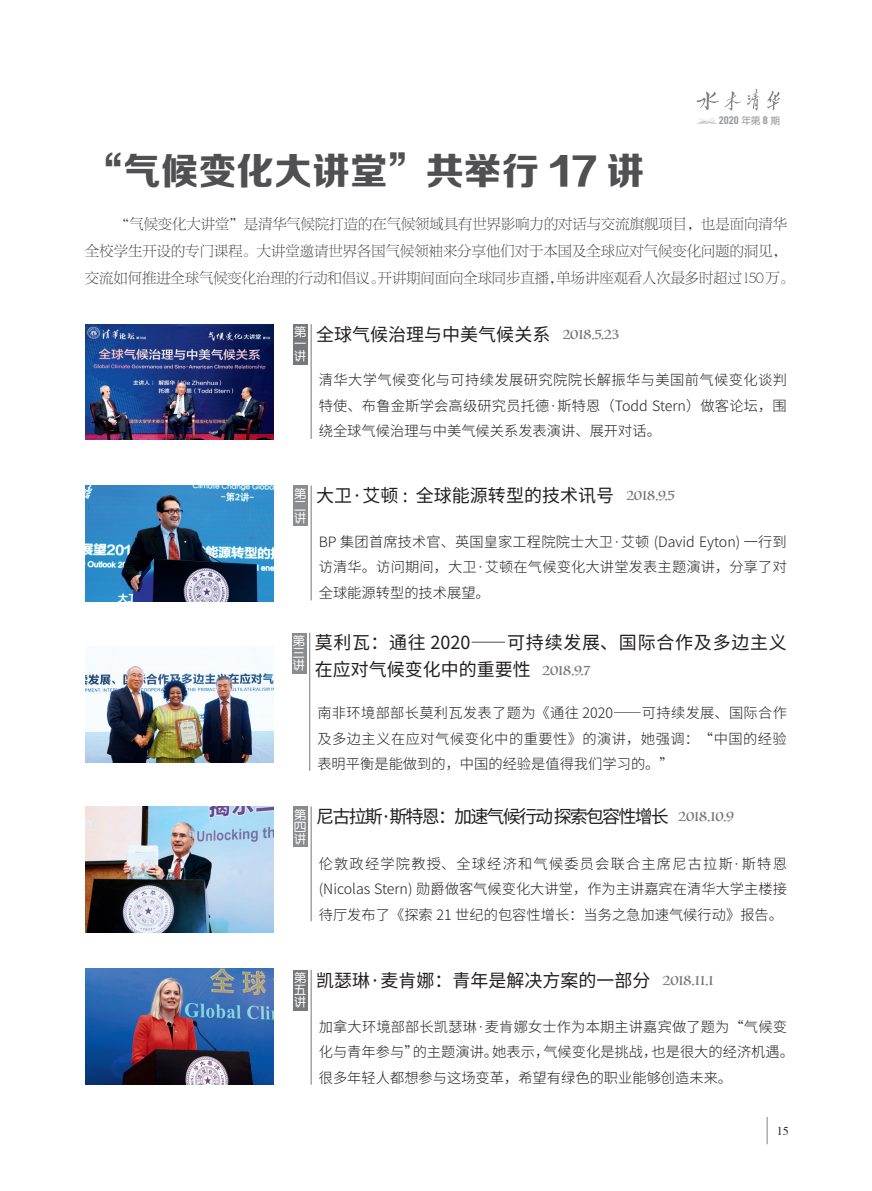
<style>
.page{position:relative;width:872px;height:1191px;background:#fff}
.page>*{position:absolute;margin:0;border:0;box-sizing:border-box;transform-origin:0 0}
.文章标题{font:37.5px "FZZDHJW GB1 0";letter-spacing:.01em;color:#505052}
.正文{font:18px "Source Han Sans CN";color:#231f20}
.正文-2{font:18px/27px "Source Han Sans CN";letter-spacing:.04em;color:#231f20}
.正文-3{font:18px "Source Han Sans CN";letter-spacing:-.1em;color:#231f20}
.正文-4{font:300 14.25px/25.5px "Source Han Sans CN";color:#231f20;text-align:justify}
.正文字体{font:14.25px/27px "FZNBSJW GB1 0";letter-spacing:.005em;color:#312f30}
.正文-5{font:12px/12px "FZY3 JW GB1 0";color:#fff;text-align:justify}
.t1{font:12px "Times";color:#231f20}
.t2{font:700 10.8px "DIN Condensed";color:#939598;scale:1.25 1}
.s1{font-family:"FZY3 JW GB1 0";font-weight:400;font-size:9.6px}
.s2{font-family:"Luminari";font-size:14.25px;color:#76787b}
</style>
<div class="page">
<svg style="left:767px;top:1117px;width:1px;height:27px"></svg>
<svg style="left:696px;top:91px;width:45px;height:20px"></svg>
<svg style="left:747px;top:89px;width:12px;height:22px"></svg>
<svg style="left:767px;top:91px;width:13px;height:19px"></svg>
<svg style="left:697px;top:117px;width:20px;height:7px"></svg>
<img style="left:85px;top:324px;width:189px;height:116px">
<img style="left:85px;top:485px;width:189px;height:116px">
<img style="left:85px;top:647px;width:189px;height:115px">
<hr style="left:311px;top:324px;width:1px;height:115px;background:#76787b">
<div style="left:293px;top:324px;width:14px;height:40px;background:#76787b"></div>
<hr style="left:311px;top:485px;width:1px;height:115px;background:#76787b">
<hr style="left:309px;top:632px;width:1px;height:139px;background:#76787b">
<div style="left:293px;top:486px;width:14px;height:40px;background:#8a8c8f"></div>
<div style="left:292px;top:633px;width:14px;height:40px;background:#8a8c8f"></div>
<img style="left:85px;top:806px;width:189px;height:126px">
<hr style="left:311px;top:806px;width:1px;height:115px;background:#76787b">
<div style="left:293px;top:806px;width:14px;height:40px;background:#8a8c8f"></div>
<img style="left:85px;top:969px;width:189px;height:115px">
<hr style="left:311px;top:969px;width:1px;height:115px;background:#76787b">
<div style="left:293px;top:970px;width:14px;height:40px;background:#76787b"></div>
<p class="文章标题" style="left:85px;top:151px;width:561px">“气候变化大讲堂”共举行 17 讲</p>
<p class="t2" style="left:719px;top:113px;width:50px">2020 <span class="s1">年第</span> 8 <span class="s1">期</span></p>
<p class="正文字体" style="left:85px;top:211px;width:710px;text-indent:30px">“气候变化大讲堂”是清华气候院打造的在气候领域具有世界影响力的对话与交流旗舰项目，也是面向清华全校学生开设的专门课程。大讲堂邀请世界各国气候领袖来分享他们对于本国及全球应对气候变化问题的洞见，交流如何推进全球气候变化治理的行动和倡议。开讲期间面向全球同步直播，单场讲座观看人次最多时超过150万。</p>
<p class="正文-5" style="left:294px;top:327px;width:13px">第一讲</p>
<p class="正文" style="left:316px;top:324px;width:304px">全球气候治理与中美气候关系 <span class="s2">2018.5.23</span></p>
<p class="正文-4" style="left:319px;top:367px;width:469px">清华大学气候变化与可持续发展研究院院长解振华与美国前气候变化谈判特使、布鲁金斯学会高级研究员托德·斯特恩（Todd Stern）做客论坛，围绕全球气候治理与中美气候关系发表演讲、展开对话。</p>
<p class="正文-5" style="left:294px;top:488px;width:13px">第二讲</p>
<p class="正文" style="left:316px;top:485px;width:360px">大卫·艾顿 : 全球能源转型的技术讯号 <span class="s2">2018.9.5</span></p>
<p class="正文-4" style="left:319px;top:529px;width:469px">BP 集团首席技术官、英国皇家工程院院士大卫·艾顿 (David Eyton) 一行到访清华。访问期间，大卫·艾顿在气候变化大讲堂发表主题演讲，分享了对全球能源转型的技术展望。</p>
<p class="正文-5" style="left:293px;top:635px;width:13px">第三讲</p>
<p class="正文-2" style="left:315px;top:629px;width:473px">莫利瓦：通往 2020——可持续发展、国际合作及多边主义在应对气候变化中的重要性 <span class="s2">2018.9.7</span></p>
<p class="正文-4" style="left:317px;top:700px;width:471px">南非环境部部长莫利瓦发表了题为《通往 2020——可持续发展、国际合作及多边主义在应对气候变化中的重要性》的演讲，她强调：“中国的经验表明平衡是能做到的，中国的经验是值得我们学习的。”</p>
<p class="正文-5" style="left:294px;top:809px;width:13px">第四讲</p>
<p class="正文-3" style="left:316px;top:806px;width:419px">尼古拉斯·斯特恩：加速气候行动 探索包容性增长 <span class="s2">2018.10.9</span></p>
<p class="正文-4" style="left:319px;top:851px;width:469px">伦敦政经学院教授、全球经济和气候委员会联合主席尼古拉斯·斯特恩(Nicolas Stern) 勋爵做客气候变化大讲堂，作为主讲嘉宾在清华大学主楼接待厅发布了《探索 21 世纪的包容性增长：当务之急加速气候行动》报告。</p>
<p class="正文-5" style="left:294px;top:972px;width:13px">第五讲</p>
<p class="正文" style="left:316px;top:969px;width:399px">凯瑟琳·麦肯娜：青年是解决方案的一部分 <span class="s2">2018.11.1</span></p>
<p class="正文-4" style="left:319px;top:1014px;width:477px;text-align:left">加拿大环境部部长凯瑟琳·麦肯娜女士作为本期主讲嘉宾做了题为“气候变化与青年参与”的主题演讲。她表示，气候变化是挑战，也是很大的经济机遇。很多年轻人都想参与这场变革，希望有绿色的职业能够创造未来。</p>
<p class="t1" style="left:777px;top:1119px;width:13px">15</p>
</div>
